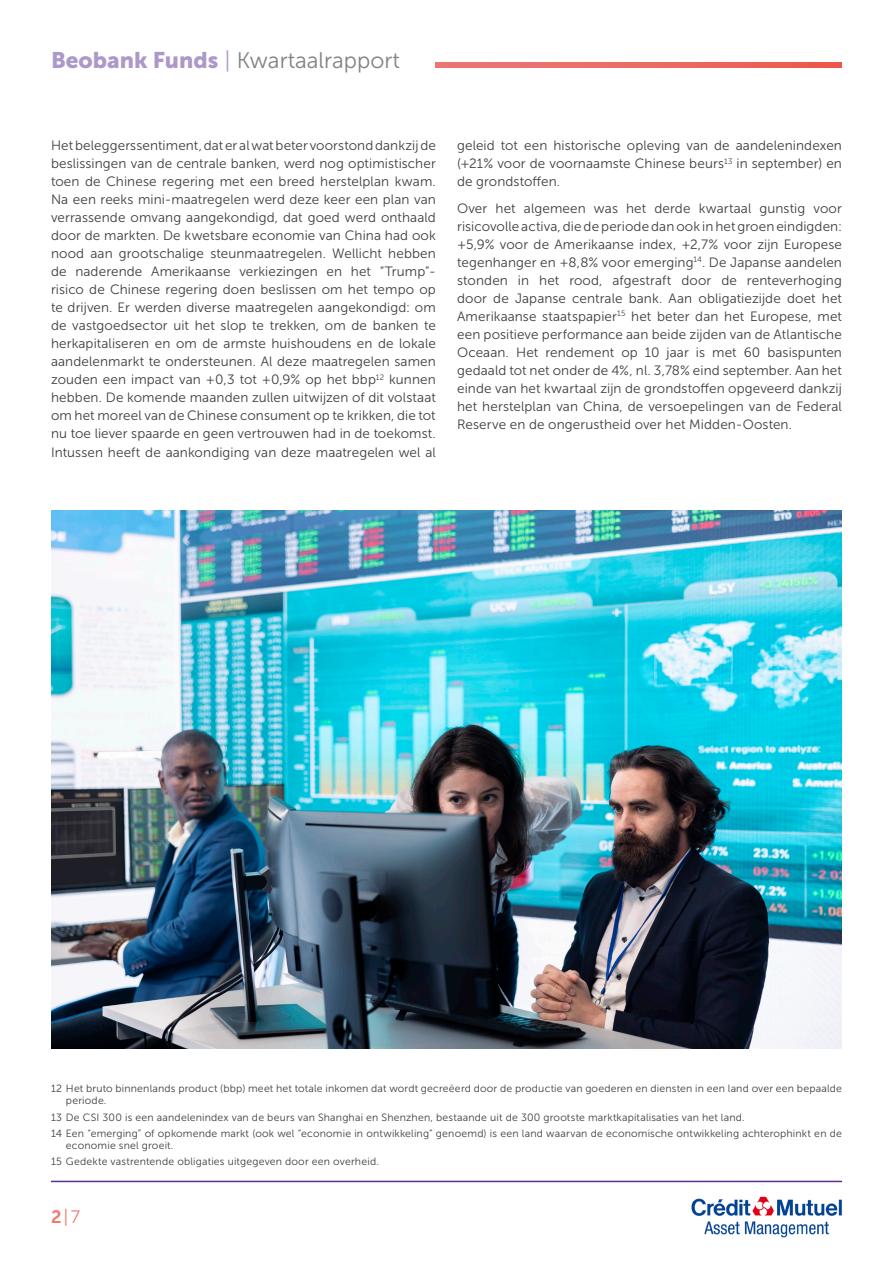
<style>
.page{position:relative;width:893px;height:1263px;background:#fff}
.page>*{position:absolute;margin:0;border:0;box-sizing:border-box;transform-origin:0 0}
.t1{font:22.5px "Museo Sans 300";color:#808285}
.t2{font:18px "Museo Sans 300";color:#f2766d}
.body_c_9_11{font:13.5px/18px "Museo Sans 300";letter-spacing:.01em;color:#3e3e3f;text-align:justify}
.Normal_e{font:10.5px/12px "Museo Sans 300";letter-spacing:.02em;color:#3e3e3f}
.s1{font-family:"Museo Sans 900";color:#ac99c9}
.s2{color:#ac99c9}
.s3{font-family:"Museo Sans 700"}
</style>
<div class="page">
<img style="left:689px;top:1180px;width:153px;height:58px">
<hr style="left:51px;top:1181px;width:791px;height:1px;background:#5b2e91">
<svg style="left:436px;top:63px;width:406px;height:5px;background:#eb6962"></svg>
<img style="left:51px;top:510px;width:791px;height:538px">
<h1 class="t1" style="left:51px;top:48px;width:350px"><span class="s1">Beobank Funds</span> <span class="s2">|</span> Kwartaalrapport</h1>
<p class="body_c_9_11" style="left:51px;top:137px;width:386px">Het beleggerssentiment, dat er al wat beter voorstond dankzij de beslissingen van de centrale banken, werd nog optimistischer toen de Chinese regering met een breed herstelplan kwam.<br>Na een reeks mini-maatregelen werd deze keer een plan van verrassende omvang aangekondigd, dat goed werd onthaald door de markten. De kwetsbare economie van China had ook nood aan grootschalige steunmaatregelen. Wellicht hebben de naderende Amerikaanse verkiezingen en het “Trump”- risico de Chinese regering doen beslissen om het tempo op te drijven. Er werden diverse maatregelen aangekondigd: om de vastgoedsector uit het slop te trekken, om de banken te herkapitaliseren en om de armste huishoudens en de lokale aandelenmarkt te ondersteunen. Al deze maatregelen samen zouden een impact van +0,3 tot +0,9% op het bbp<sup>12</sup> kunnen hebben. De komende maanden zullen uitwijzen of dit volstaat om het moreel van de Chinese consument op te krikken, die tot nu toe liever spaarde en geen vertrouwen had in de toekomst.<br>Intussen heeft de aankondiging van deze maatregelen wel al</p>
<p class="body_c_9_11" style="left:457px;top:137px;width:386px">geleid tot een historische opleving van de aandelenindexen (+21% voor de voornaamste Chinese beurs<sup>13</sup> in september) en de grondstoffen.</p>
<p class="body_c_9_11" style="left:457px;top:199px;width:386px">Over het algemeen was het derde kwartaal gunstig voor risicovolle activa, die de periode dan ook in het groen eindigden: +5,9% voor de Amerikaanse index, +2,7% voor zijn Europese tegenhanger en +8,8% voor emerging<sup>14</sup>. De Japanse aandelen stonden in het rood, afgestraft door de renteverhoging door de Japanse centrale bank. Aan obligatiezijde doet het Amerikaanse staatspapier<sup>15</sup> het beter dan het Europese, met een positieve performance aan beide zijden van de Atlantische Oceaan. Het rendement op 10 jaar is met 60 basispunten gedaald tot net onder de 4%, nl. 3,78% eind september. Aan het einde van het kwartaal zijn de grondstoffen opgeveerd dankzij het herstelplan van China, de versoepelingen van de Federal Reserve en de ongerustheid over het Midden-Oosten.</p>
<p class="Normal_e" style="left:66px;top:1083px;width:777px;text-indent:-15px">12 Het bruto binnenlands product (bbp) meet het totale inkomen dat wordt gecreëerd door de productie van goederen en diensten in een land over een bepaalde periode.</p>
<p class="Normal_e" style="left:51px;top:1111px;width:695px">13 De CSI 300 is een aandelenindex van de beurs van Shanghai en Shenzhen, bestaande uit de 300 grootste marktkapitalisaties van het land.</p>
<p class="Normal_e" style="left:66px;top:1127px;width:778px;text-indent:-15px">14 Een “emerging” of opkomende markt (ook wel “economie in ontwikkeling” genoemd) is een land waarvan de economische ontwikkeling achterophinkt en de economie snel groeit.</p>
<p class="Normal_e" style="left:51px;top:1156px;width:329px">15 Gedekte vastrentende obligaties uitgegeven door een overheid.</p>
<h2 class="t2" style="left:51px;top:1207px;width:31px"><span class="s3">2</span>|7</h2>
</div>
